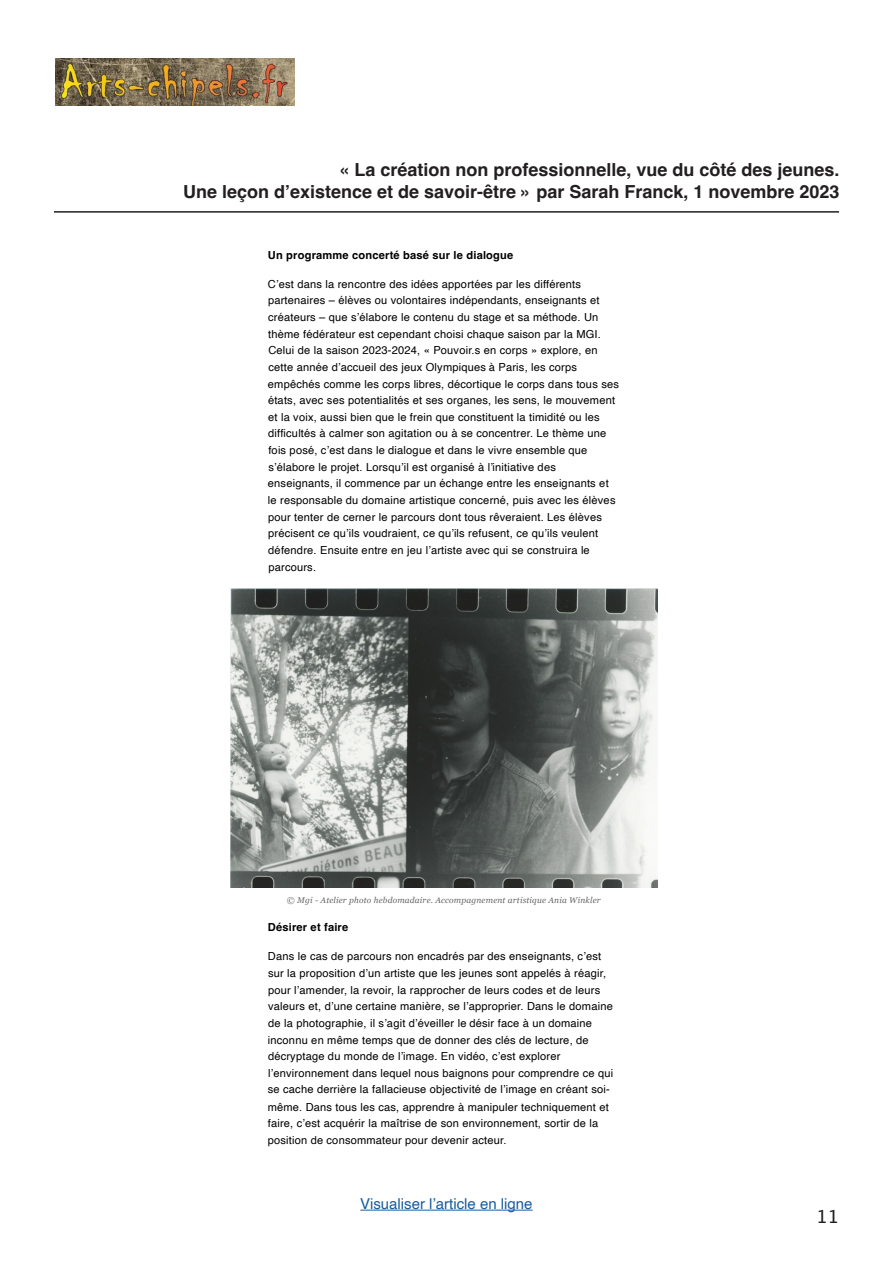
<style>
.page{position:relative;width:893px;height:1263px;background:#fff}
.page>*{position:absolute;margin:0;border:0;box-sizing:border-box;transform-origin:0 0}
.t1{font:700 18px "Helvetica";color:#231f20}
.t2{font:18px "Lucida Grande";color:#231f20}
.t3{font:15px "Helvetica";color:#175d9e}
.t4{font:11.1px/16.6px "Helvetica";letter-spacing:.015em;color:#000}
.t5{font:700 11.1px "Helvetica";letter-spacing:.015em;color:#000}
.t6{font:italic 8.4px "Georgia";letter-spacing:.02em;color:#666}
</style>
<div class="page">
<hr style="left:54px;top:211px;width:785px;height:2px;background:#231f20">
<img style="left:55px;top:59px;width:239px;height:46px">
<img style="left:230px;top:588px;width:427px;height:299px">
<hr style="left:360px;top:1210px;width:173px;height:1px;background:#175d9e">
<p class="t1" style="left:339px;top:159px;width:502px">« La création non professionnelle, vue du côté des jeunes.</p>
<p class="t1" style="left:183px;top:180px;width:658px">Une leçon d’existence et de savoir-être » par Sarah Franck, 1 novembre 2023</p>
<p class="t5" style="left:268px;top:248px;width:247px">Un programme concerté basé sur le dialogue</p>
<p class="t4" style="left:268px;top:276px;width:353px">C’est dans la rencontre des idées apportées par les différents partenaires – élèves ou volontaires indépendants, enseignants et créateurs – que s’élabore le contenu du stage et sa méthode. Un thème fédérateur est cependant choisi chaque saison par la MGI.<br>Celui de la saison 2023-2024, « Pouvoir.s en corps » explore, en cette année d’accueil des jeux Olympiques à Paris, les corps empêchés comme les corps libres, décortique le corps dans tous ses états, avec ses potentialités et ses organes, les sens, le mouvement et la voix, aussi bien que le frein que constituent la timidité ou les difficultés à calmer son agitation ou à se concentrer. Le thème une fois posé, c’est dans le dialogue et dans le vivre ensemble que s’élabore le projet. Lorsqu’il est organisé à l’initiative des enseignants, il commence par un échange entre les enseignants et le responsable du domaine artistique concerné, puis avec les élèves pour tenter de cerner le parcours dont tous rêveraient. Les élèves précisent ce qu’ils voudraient, ce qu’ils refusent, ce qu’ils veulent défendre. Ensuite entre en jeu l’artiste avec qui se construira le parcours.</p>
<p class="t6" style="left:287px;top:894px;width:315px">© Mgi - Atelier photo hebdomadaire. Accompagnement artistique Ania Winkler</p>
<p class="t5" style="left:268px;top:920px;width:82px">Désirer et faire</p>
<p class="t4" style="left:268px;top:948px;width:347px">Dans le cas de parcours non encadrés par des enseignants, c’est sur la proposition d’un artiste que les jeunes sont appelés à réagir, pour l’amender, la revoir, la rapprocher de leurs codes et de leurs valeurs et, d’une certaine manière, se l’approprier. Dans le domaine de la photographie, il s’agit d’éveiller le désir face à un domaine inconnu en même temps que de donner des clés de lecture, de décryptage du monde de l’image. En vidéo, c’est explorer l’environnement dans lequel nous baignons pour comprendre ce qui se cache derrière la fallacieuse objectivité de l’image en créant soi-</p>
<p class="t4" style="left:268px;top:1098px;width:343px">même. Dans tous les cas, apprendre à manipuler techniquement et faire, c’est acquérir la maîtrise de son environnement, sortir de la position de consommateur pour devenir acteur.</p>
<p class="t3" style="left:360px;top:1192px;width:174px">Visualiser l’article en ligne</p>
<h1 class="t2" style="left:816px;top:1206px;width:24px">11</h1>
</div>
